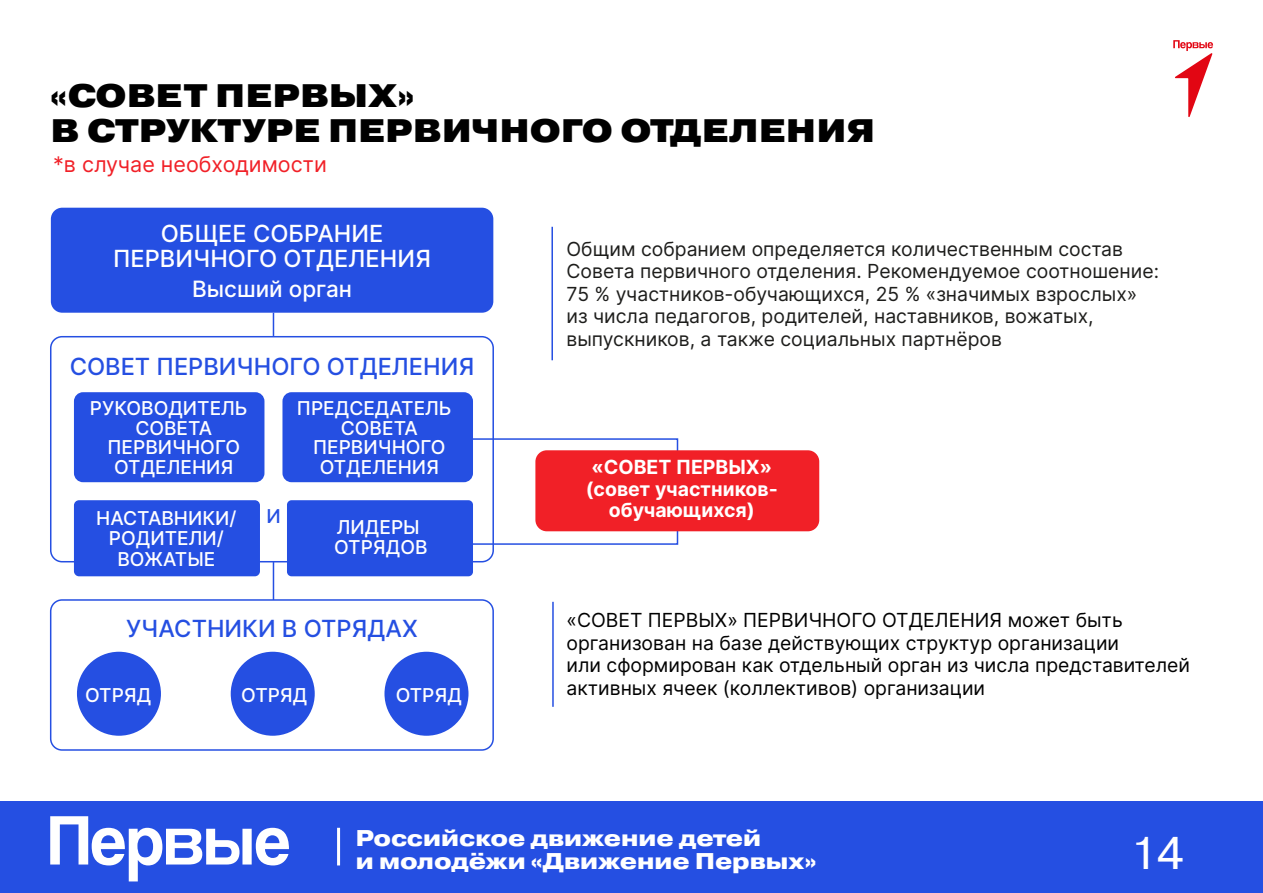
<style>
.page{position:relative;width:1263px;height:893px;background:#fff}
.page>*{position:absolute;margin:0;border:0;box-sizing:border-box;transform-origin:0 0}
.t1{font:45.9px "Pragmatica";color:#fff}
.t2{font:900 32.55px/35.1px "Pragmatica Extended";color:#000}
.t3{font:500 23.7px "Inter";color:#254fe2}
.t4{font:500 23.7px/25.2px "Inter";color:#fff;text-align:center}
.t5{font:800 22.8px/22.8px "Pragmatica Extended";color:#fff}
.t6{font:500 22.5px "Inter";color:#fff}
.t7{font:21.45px "Inter";color:#f12027}
.t8{font:700 19.5px/21.1px "Inter";color:#fff;text-align:center}
.t9{font:19.35px/22.5px "Inter";color:#1d1d1b}
.t10{font:19.35px/22.5px "Inter";color:#000}
.t11{font:500 19.05px/19.5px "Inter";color:#fff;text-align:center}
.t12{font:500 19.05px "Inter";color:#254fe2}
</style>
<div class="page">
<div style="left:455px;top:438px;width:223px;height:107px;border:2px solid #254fe2"></div>
<div style="left:446px;top:466px;width:26px;height:57px;background:#fff"></div>
<svg style="left:1173px;top:40px;width:40px;height:77px"></svg>
<div style="left:0;top:801px;width:1263px;height:92px;background:#254fe2"></div>
<svg style="left:50px;top:816px;width:239px;height:65px"></svg>
<hr style="left:337px;top:828px;width:3px;height:37px;background:#fff">
<div style="left:51px;top:208px;width:442px;height:105px;background:#254fe2;border-radius:11px"></div>
<div style="left:535px;top:450px;width:284px;height:81px;background:#f12027;border-radius:11px"></div>
<div style="left:50px;top:336px;width:444px;height:226px;border:2px solid #254fe2;border-radius:11px"></div>
<div style="left:50px;top:599px;width:444px;height:152px;border:2px solid #254fe2;border-radius:11px"></div>
<div style="left:74px;top:392px;width:190px;height:90px;background:#254fe2;border-radius:9px"></div>
<div style="left:282px;top:392px;width:191px;height:90px;background:#254fe2;border-radius:9px"></div>
<div style="left:74px;top:500px;width:186px;height:76px;background:#254fe2;border-radius:5px"></div>
<div style="left:287px;top:500px;width:186px;height:76px;background:#254fe2;border-radius:5px"></div>
<hr style="left:273px;top:562px;width:1px;height:38px;background:#254fe2">
<svg style="left:273px;top:313px;width:1px;height:23px"></svg>
<div style="left:77px;top:652px;width:84px;height:84px;background:#254fe2;border-radius:50%"></div>
<div style="left:231px;top:652px;width:84px;height:84px;background:#254fe2;border-radius:50%"></div>
<div style="left:384px;top:652px;width:84px;height:84px;background:#254fe2;border-radius:50%"></div>
<hr style="left:551px;top:227px;width:2px;height:133px;background:#254fe2">
<hr style="left:552px;top:602px;width:2px;height:105px;background:#254fe2">
<h2 class="t2" style="left:51px;top:78px;width:825px">«СОВЕТ ПЕРВЫХ»<br>В СТРУКТУРЕ ПЕРВИЧНОГО ОТДЕЛЕНИЯ</h2>
<p class="t7" style="left:53px;top:148px;width:275px">*в случае необходимости</p>
<p class="t4" style="left:113px;top:220px;width:319px">ОБЩЕЕ СОБРАНИЕ<br>ПЕРВИЧНОГО ОТДЕЛЕНИЯ</p>
<p class="t6" style="left:192px;top:272px;width:161px">Высший орган</p>
<p class="t3" style="left:70px;top:349px;width:406px">СОВЕТ ПЕРВИЧНОГО ОТДЕЛЕНИЯ</p>
<p class="t11" style="left:90px;top:398px;width:159px">РУКОВОДИТЕЛЬ<br>СОВЕТА<br>ПЕРВИЧНОГО<br>ОТДЕЛЕНИЯ</p>
<p class="t11" style="left:297px;top:398px;width:156px">ПРЕДСЕДАТЕЛЬ<br>СОВЕТА<br>ПЕРВИЧНОГО<br>ОТДЕЛЕНИЯ</p>
<p class="t11" style="left:96px;top:507px;width:142px;line-height:20.4px">НАСТАВНИКИ/<br>РОДИТЕЛИ/<br>ВОЖАТЫЕ</p>
<p class="t12" style="left:266px;top:502px;width:16px">И</p>
<p class="t11" style="left:334px;top:516px;width:95px;line-height:20.4px;text-align:left">ЛИДЕРЫ<br>ОТРЯДОВ</p>
<p class="t3" style="left:126px;top:611px;width:293px">УЧАСТНИКИ В ОТРЯДАХ</p>
<p class="t11" style="left:85px;top:685px;width:68px">ОТРЯД</p>
<p class="t11" style="left:241px;top:685px;width:68px">ОТРЯД</p>
<p class="t11" style="left:396px;top:685px;width:68px">ОТРЯД</p>
<p class="t9" style="left:566px;top:237px;width:594px">Общим собранием определяется количественным состав Совета первичного отделения. Рекомендуемое соотношение:<br>75 % участников-обучающихся, 25 % «значимых взрослых» из числа педагогов, родителей, наставников, вожатых, выпускников, а также социальных партнёров</p>
<p class="t8" style="left:586px;top:456px;width:194px">«СОВЕТ ПЕРВЫХ» (совет участников&shy;обучающихся)</p>
<p class="t10" style="left:566px;top:608px;width:625px">«СОВЕТ ПЕРВЫХ» ПЕРВИЧНОГО ОТДЕЛЕНИЯ может быть организован на базе действующих структур организации<br>или сформирован как отдельный орган из числа представителей активных ячеек (коллективов) организации</p>
<p class="t5" style="left:356px;top:827px;width:462px">Российское движение детей<br>и молодёжи «Движение Первых»</p>
<h1 class="t1" style="left:1130px;top:825px;width:55px">14</h1>
</div>
